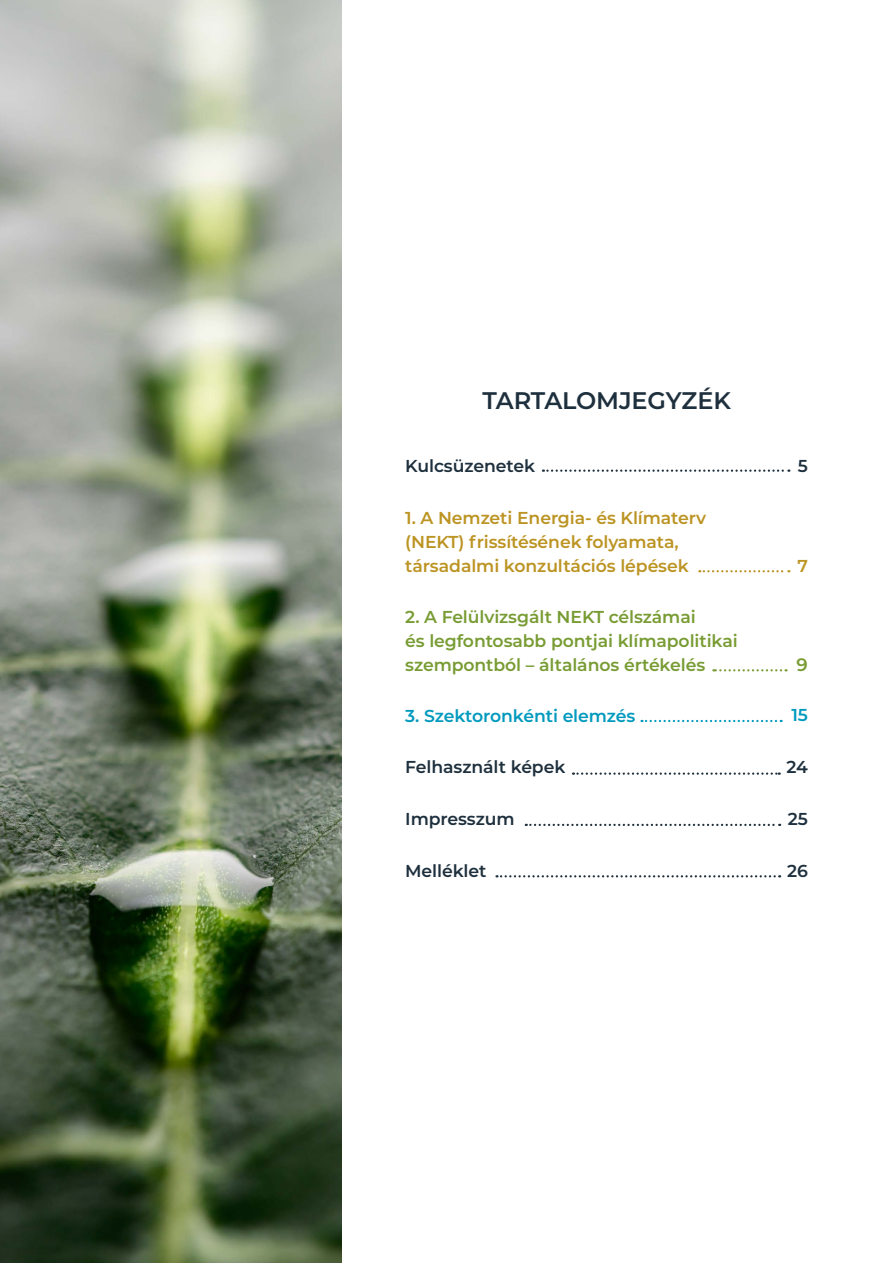
<style>
.page{position:relative;width:893px;height:1263px;background:#fff}
.page>*{position:absolute;margin:0;border:0;box-sizing:border-box;transform-origin:0 0}
.t1{font:600 24px "Montserrat";letter-spacing:-.005em;color:#1e303d}
.t2{font:600 18px "Montserrat";color:#789c33}
.t3{font:600 17.25px/24px "Montserrat";letter-spacing:-.005em;color:#789c33}
.t4{font:600 17.25px/24px "Montserrat";letter-spacing:-.005em;color:#bc9423}
.t5{font:600 17.25px "Montserrat";letter-spacing:-.005em;color:#1e303d}
.t6{font:600 17.25px "Montserrat";letter-spacing:-.005em;color:#009abe}
</style>
<div class="page">
<img style="left:0;top:0;width:341px;height:1263px">
<svg style="left:543px;top:469px;width:246px;height:3px"></svg>
<svg style="left:573px;top:772px;width:207px;height:3px"></svg>
<svg style="left:526px;top:824px;width:254px;height:2px"></svg>
<svg style="left:699px;top:570px;width:90px;height:2px"></svg>
<svg style="left:713px;top:669px;width:73px;height:2px"></svg>
<svg style="left:641px;top:720px;width:141px;height:2px"></svg>
<svg style="left:496px;top:875px;width:284px;height:2px"></svg>
<h1 class="t1" style="left:482px;top:383px;width:250px">TARTALOMJEGYZÉK</h1>
<p class="t5" style="left:405px;top:453px;width:131px">Kulcsüzenetek</p>
<p class="t5" style="left:798px;top:453px;width:12px">5</p>
<p class="t4" style="left:405px;top:505px;width:302px">1. A Nemzeti Energia- és Klímaterv (NEKT) frissítésének folyamata, társadalmi konzultációs lépések</p>
<p class="t3" style="left:405px;top:604px;width:334px">2. A Felülvizsgált NEKT célszámai<br>és legfontosabb pontjai klímapolitikai szempontból – általános értékelés</p>
<p class="t4" style="left:797px;top:553px;width:12px">7</p>
<p class="t2" style="left:797px;top:652px;width:13px">9</p>
<p class="t6" style="left:405px;top:704px;width:232px">3. Szektoronkénti elemzés</p>
<p class="t6" style="left:791px;top:703px;width:18px">15</p>
<p class="t5" style="left:405px;top:754px;width:162px">Felhasznált képek</p>
<p class="t5" style="left:786px;top:754px;width:23px">24</p>
<p class="t5" style="left:405px;top:807px;width:111px">Impresszum</p>
<p class="t5" style="left:788px;top:807px;width:22px">25</p>
<p class="t5" style="left:405px;top:858px;width:83px">Melléklet</p>
<p class="t5" style="left:787px;top:858px;width:22px">26</p>
</div>
